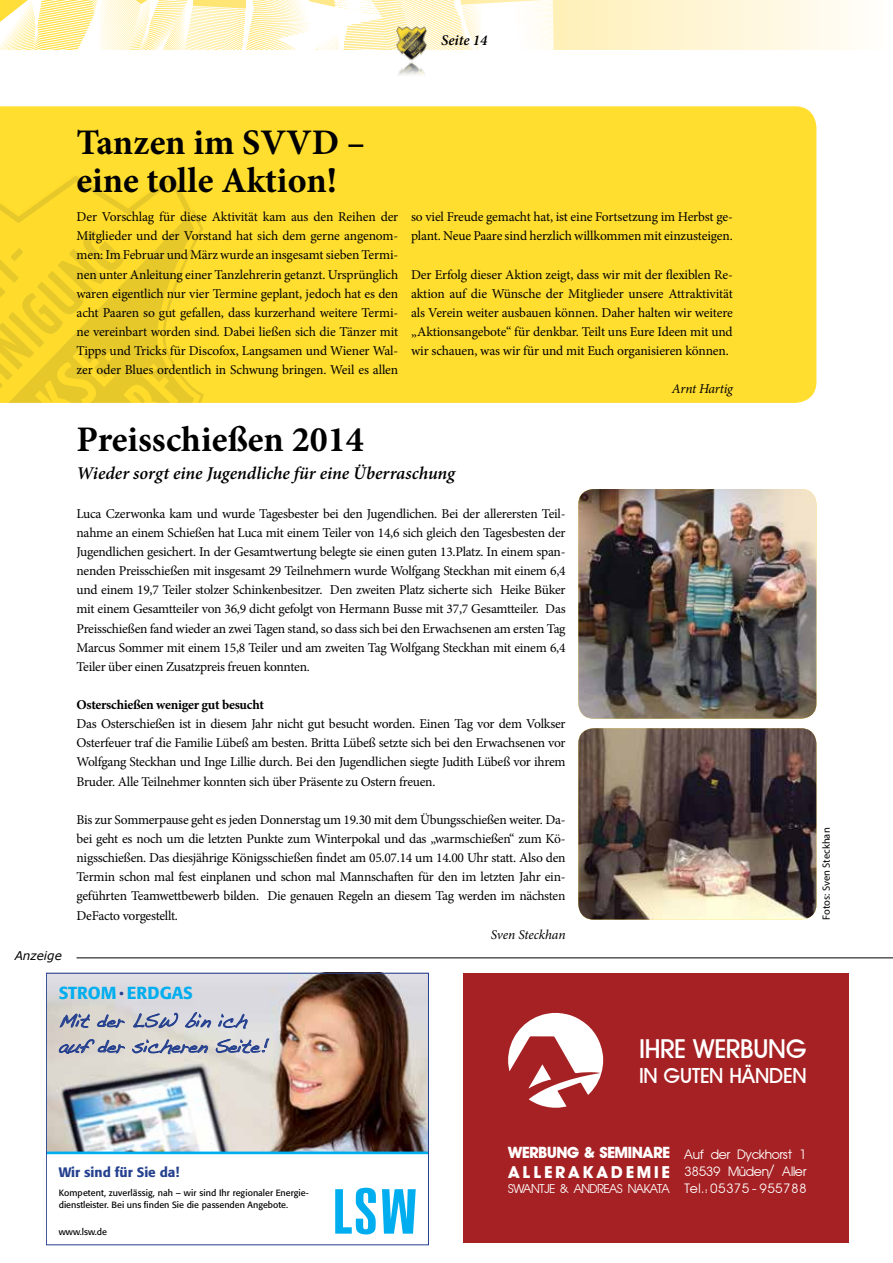
<style>
.page{position:relative;width:893px;height:1263px;background:#fff}
.page>*{position:absolute;margin:0;border:0;box-sizing:border-box;transform-origin:0 0}
.t1{font:700 36px/38.2px "Minion Pro";color:#000}
.t2{font:26.1px "Avantage Medium Normal";color:#fff}
.t3{font:20.85px "Avantage Medium Normal";color:#fff}
.t4{font:18.75px/25.5px "Handwriting Dakota";letter-spacing:-.01em;color:#25408f}
.t5{font:italic 600 18px "Minion Pro";letter-spacing:-.005em;color:#000}
.t6{font:500 17.25px "Formata";color:#00aeef}
.t7{font:700 16.5px "Avantage";letter-spacing:.2em;color:#fff}
.t8{font:700 15.6px "Avantage";color:#fff}
.t9{font:italic 600 15px "Minion Pro";color:#000}
.t10{font:13.5px/19.2px "Minion Pro";letter-spacing:-.02em;color:#000;text-align:justify}
.t11{font:13.5px/17.2px "Avantage Normal";color:#fff;text-align:justify}
.t12{font:700 13.5px "Minion Pro";letter-spacing:-.02em;color:#000}
.t13{font:italic 13.5px "Minion Pro";letter-spacing:-.01em;color:#000}
.t14{font:500 13.5px "Formata";color:#25408f}
.t15{font:12.75px "Avantage Normal";letter-spacing:-.02em;color:#fff}
.t16{font:italic 12px "Verdana";color:#000}
.t17{font:10.5px "Myriad Pro";color:#000}
.t18{font:9px/12px "Formata";color:#000}
.s1{font-size:12.75px;color:#25408f}
</style>
<div class="page">
<svg style="left:554px;top:0;width:300px;height:49px;background:#fff5d4"></svg>
<svg style="left:0;top:0;width:554px;height:49px"></svg>
<img style="left:396px;top:27px;width:30px;height:48px">
<hr style="left:77px;top:957px;width:816px;height:1px;background:#000">
<img style="left:48px;top:975px;width:379px;height:176px">
<svg style="left:335px;top:1188px;width:81px;height:46px"></svg>
<hr style="left:46px;top:1151px;width:383px;height:3px;background:#00aeef">
<svg style="left:59px;top:1013px;width:31px;height:16px"></svg>
<svg style="left:97px;top:1014px;width:28px;height:14px"></svg>
<svg style="left:133px;top:1012px;width:79px;height:17px"></svg>
<svg style="left:218px;top:1013px;width:30px;height:16px"></svg>
<svg style="left:58px;top:1039px;width:68px;height:15px"></svg>
<svg style="left:132px;top:1038px;width:77px;height:17px"></svg>
<svg style="left:215px;top:1038px;width:55px;height:17px"></svg>
<div style="left:46px;top:973px;width:383px;height:272px;border:1px solid #25408f"></div>
<img style="left:578px;top:489px;width:238px;height:230px">
<img style="left:578px;top:728px;width:238px;height:191px">
<div style="left:0;top:106px;width:816px;height:297px;background:#ffde30"></div>
<svg style="left:0;top:176px;width:204px;height:227px;background:#f5d42c"></svg>
<div style="left:463px;top:973px;width:385px;height:270px;background:#a62123"></div>
<svg style="left:508px;top:1013px;width:95px;height:95px"></svg>
<p class="t9" style="left:441px;top:30px;width:48px">Seite 14</p>
<h1 class="t1" style="left:77px;top:123px;width:290px">Tanzen im SVVD – eine tolle Aktion!</h1>
<p class="t10" style="left:77px;top:207px;width:323px">Der Vorschlag für diese Aktivität kam aus den Reihen der Mitglieder und der Vorstand hat sich dem gerne angenom&shy;men: Im Februar und März wurde an insgesamt sieben Termi&shy;nen unter Anleitung einer Tanzlehrerin getanzt. Ursprünglich waren eigentlich nur vier Termine geplant, jedoch hat es den acht Paaren so gut gefallen, dass kurzerhand weitere Termi&shy;ne vereinbart worden sind. Dabei ließen sich die Tänzer mit Tipps und Tricks für Discofox, Langsamen und Wiener Wal&shy;zer oder Blues ordentlich in Schwung bringen. Weil es allen</p>
<p class="t10" style="left:411px;top:207px;width:323px">so viel Freude gemacht hat, ist eine Fortsetzung im Herbst ge&shy;plant. Neue Paare sind herzlich willkommen mit einzusteigen.</p>
<p class="t10" style="left:411px;top:265px;width:323px">Der Erfolg dieser Aktion zeigt, dass wir mit der flexiblen Re&shy;aktion auf die Wünsche der Mitglieder unsere Attraktivität als Verein weiter ausbauen können. Daher halten wir weitere „Aktionsangebote“ für denkbar. Teilt uns Eure Ideen mit und wir schauen, was wir für und mit Euch organisieren können.</p>
<p class="t13" style="left:672px;top:380px;width:62px">Arnt Hartig</p>
<p class="t16" style="left:15px;top:948px;width:49px">Anzeige</p>
<h1 class="t1" style="left:77px;top:420px;width:289px">Preisschießen 2014</h1>
<h3 class="t5" style="left:77px;top:461px;width:380px">Wieder sorgt eine Jugendliche für eine Überraschung</h3>
<p class="t10" style="left:77px;top:504px;width:491px">Luca Czerwonka kam und wurde Tagesbester bei den Jugendlichen. Bei der allerersten Teil&shy;nahme an einem Schießen hat Luca mit einem Teiler von 14,6 sich gleich den Tagesbesten der Jugendlichen gesichert. In der Gesamtwertung belegte sie einen guten 13.Platz. In einem span&shy;nenden Preisschießen mit insgesamt 29 Teilnehmern wurde Wolfgang Steckhan mit einem 6,4 und einem 19,7 Teiler stolzer Schinkenbesitzer. Den zweiten Platz sicherte sich Heike Büker mit einem Gesamtteiler von 36,9 dicht gefolgt von Hermann Busse mit 37,7 Gesamtteiler. Das Preisschießen fand wieder an zwei Tagen stand, so dass sich bei den Erwachsenen am ersten Tag Marcus Sommer mit einem 15,8 Teiler und am zweiten Tag Wolfgang Steckhan mit einem 6,4<br>Teiler über einen Zusatzpreis freuen konnten.</p>
<p class="t12" style="left:77px;top:695px;width:189px">Osterschießen weniger gut besucht</p>
<p class="t10" style="left:77px;top:714px;width:491px">Das Osterschießen ist in diesem Jahr nicht gut besucht worden. Einen Tag vor dem Volkser Osterfeuer traf die Familie Lübeß am besten. Britta Lübeß setzte sich bei den Erwachsenen vor Wolfgang Steckhan und Inge Lillie durch. Bei den Jugendlichen siegte Judith Lübeß vor ihrem Bruder. Alle Teilnehmer konnten sich über Präsente zu Ostern freuen.</p>
<p class="t10" style="left:77px;top:810px;width:491px">Bis zur Sommerpause geht es jeden Donnerstag um 19.30 mit dem Übungsschießen weiter. Da&shy;bei geht es noch um die letzten Punkte zum Winterpokal und das „warmschießen“ zum Kö&shy;nigsschießen. Das diesjährige Königsschießen findet am 05.07.14 um 14.00 Uhr statt. Also den Termin schon mal fest einplanen und schon mal Mannschaften für den im letzten Jahr ein&shy;geführten Teamwettbewerb bilden. Die genauen Regeln an diesem Tag werden im nächsten DeFacto vorgestellt.</p>
<p class="t13" style="left:491px;top:925px;width:76px">Sven Steckhan</p>
<p class="t6" style="left:59px;top:983px;width:135px">STROM <span class="s1">•</span> ERDGAS</p>
<h3 class="t4" style="left:59px;top:1008px;width:211px">Mit der LSW bin ich auf der sicheren Seite!</h3>
<h2 class="t2" style="left:639px;top:1033px;width:169px">IHRE WERBUNG</h2>
<h3 class="t3" style="left:639px;top:1063px;width:169px">IN GUTEN HÄNDEN</h3>
<p class="t17" style="left:820px;top:919px;width:93px;rotate:-90deg">Fotos: Sven Steckhan</p>
<p class="t14" style="left:59px;top:1164px;width:122px">Wir sind für Sie da!</p>
<p class="t18" style="left:59px;top:1187px;width:251px">Kompetent, zuverlässig, nah – wir sind Ihr regionaler Energie&shy;dienstleister. Bei uns finden Sie die passenden Angebote.</p>
<p class="t18" style="left:59px;top:1225px;width:50px">www.lsw.de</p>
<p class="t8" style="left:508px;top:1144px;width:163px">WERBUNG &amp; SEMINARE</p>
<p class="t7" style="left:508px;top:1163px;width:163px">ALLERAKADEMIE</p>
<p class="t15" style="left:508px;top:1182px;width:163px">SWANTJE &amp; ANDREAS NAKATA</p>
<p class="t11" style="left:685px;top:1145px;width:123px">Auf der Dyckhorst 1<br>38539 Müden/ Aller Tel.: 05375 - 955788</p>
</div>
